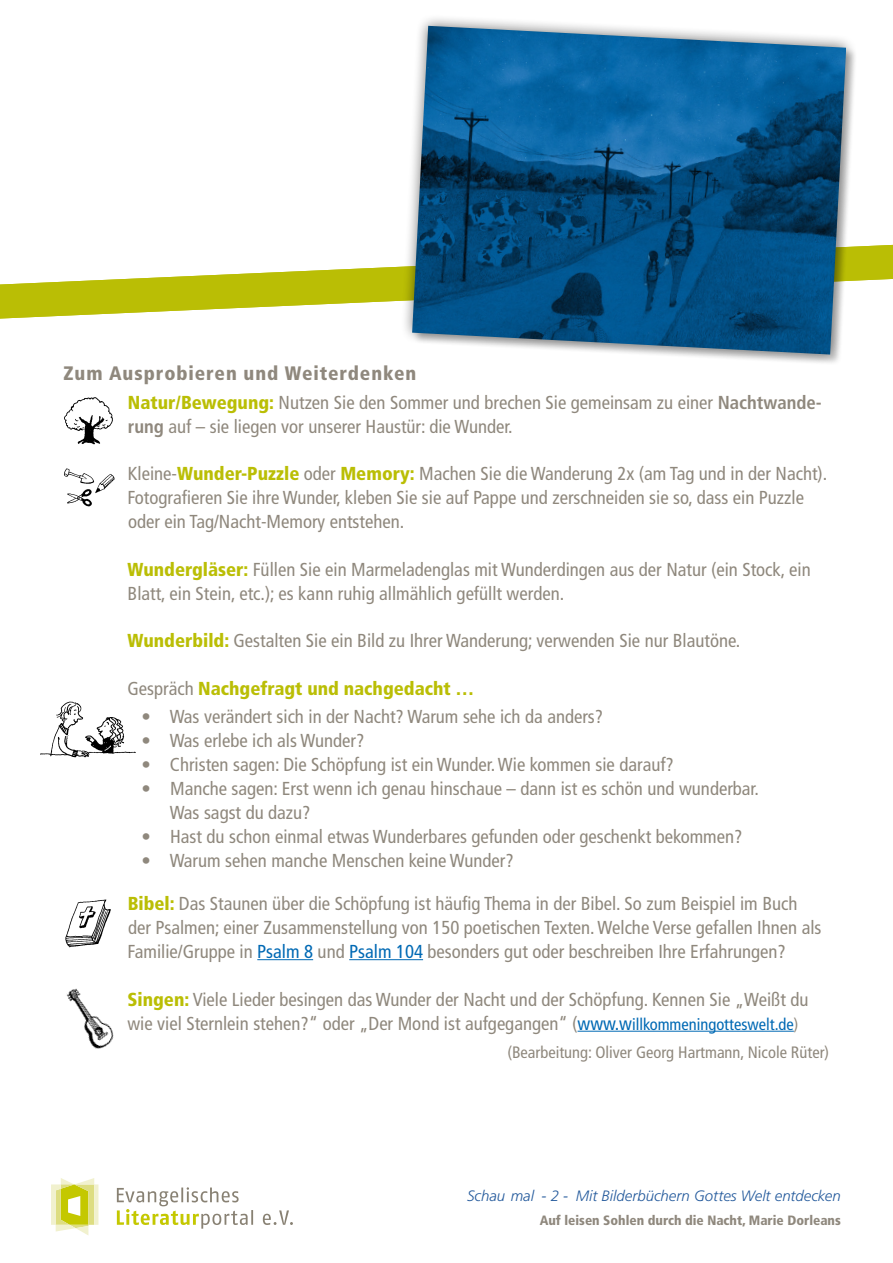
<style>
.page{position:relative;width:893px;height:1263px;background:#fff}
.page>*{position:absolute;margin:0;border:0;box-sizing:border-box;transform-origin:0 0}
._02_Über_neu{font:900 condensed 19.5px "Frutiger";letter-spacing:.045em;color:#8f887d}
._11_Fließtext_Ez_15{font:condensed 18.75px/24px "Frutiger";color:#8f887d}
._11_Fließtext_Ez_15-2{font:900 condensed 18.75px "Frutiger";color:#babe05}
._10_Fließtext{font:condensed 16.5px "Frutiger";color:#8f887d}
.t1{font:italic 300 15px "Frutiger";color:#245a9c}
.t2{font:900 condensed 13.5px "Frutiger";color:#8f887d}
.s1{font-weight:900;color:#babe05}
.s2{font-weight:700}
.s3{font-weight:400;color:#8f887d}
.s4{color:#0069b4}
.s5{font-size:16.5px;color:#0069b4}
.s6{font-size:16.5px}
</style>
<div class="page">
<svg style="left:117px;top:1187px;width:176px;height:42px"></svg>
<hr style="left:94px;top:1184px;width:4px;height:41px;background:#f1f1ce">
<svg style="left:51px;top:1178px;width:43px;height:57px"></svg>
<svg style="left:0;top:245px;width:893px;height:74px"></svg>
<img style="left:41px;top:701px;width:95px;height:57px">
<hr style="left:257px;top:959px;width:56px;height:1px;background:#0069b4">
<hr style="left:349px;top:959px;width:74px;height:1px;background:#0069b4">
<hr style="left:577px;top:1031px;width:217px;height:1px;background:#0069b4">
<img style="left:64px;top:397px;width:49px;height:48px">
<img style="left:64px;top:468px;width:51px;height:39px">
<img style="left:65px;top:899px;width:46px;height:49px">
<img style="left:66px;top:988px;width:48px;height:61px">
<svg style="left:399px;top:18px;width:461px;height:345px"></svg>
<img style="left:412px;top:26px;width:434px;height:329px">
<p class="_02_Über_neu" style="left:64px;top:362px;width:354px">Zum Ausprobieren und Weiterdenken</p>
<p class="_11_Fließtext_Ez_15" style="left:128px;top:390px;width:695px"><span class="s1">Natur/Bewegung:</span> Nutzen Sie den Sommer und brechen Sie gemeinsam zu einer <span class="s2">Nachtwande&shy;rung</span> auf – sie liegen vor unserer Haustür: die Wunder.</p>
<p class="_11_Fließtext_Ez_15" style="left:128px;top:462px;width:701px">Kleine-<span class="s1">Wunder-Puzzle</span> oder <span class="s1">Memory:</span> Machen Sie die Wanderung 2x (am Tag und in der Nacht).<br>Fotografieren Sie ihre Wunder, kleben Sie sie auf Pappe und zerschneiden sie so, dass ein Puzzle oder ein Tag/Nacht-Memory entstehen.</p>
<p class="_11_Fließtext_Ez_15" style="left:127px;top:557px;width:685px"><span class="s1">Wundergläser:</span> Füllen Sie ein Marmeladenglas mit Wunderdingen aus der Natur (ein Stock, ein<br>Blatt, ein Stein, etc.); es kann ruhig allmählich gefüllt werden.</p>
<p class="_11_Fließtext_Ez_15" style="left:127px;top:629px;width:614px"><span class="s1">Wunderbild:</span> Gestalten Sie ein Bild zu Ihrer Wanderung; verwenden Sie nur Blautöne.</p>
<p class="_11_Fließtext_Ez_15-2" style="left:127px;top:677px;width:348px"><span class="s3">Gespräch</span> Nachgefragt und nachgedacht …</p>
<p class="_11_Fließtext_Ez_15" style="left:141px;top:704px;width:463px">• Was verändert sich in der Nacht? Warum sehe ich da anders?</p>
<p class="_11_Fließtext_Ez_15" style="left:141px;top:728px;width:224px">• Was erlebe ich als Wunder?</p>
<p class="_11_Fließtext_Ez_15" style="left:141px;top:752px;width:534px">• Christen sagen: Die Schöpfung ist ein Wunder. Wie kommen sie darauf?</p>
<p class="_11_Fließtext_Ez_15" style="left:170px;top:776px;width:591px;text-indent:-28px">• Manche sagen: Erst wenn ich genau hinschaue – dann ist es schön und wunderbar.<br>Was sagst du dazu?</p>
<p class="_11_Fließtext_Ez_15" style="left:141px;top:824px;width:603px">• Hast du schon einmal etwas Wunderbares gefunden oder geschenkt bekommen?</p>
<p class="_11_Fließtext_Ez_15" style="left:141px;top:848px;width:374px">• Warum sehen manche Menschen keine Wunder?</p>
<p class="_11_Fließtext_Ez_15" style="left:128px;top:892px;width:695px"><span class="s1">Bibel:</span> Das Staunen über die Schöpfung ist häufig Thema in der Bibel. So zum Beispiel im Buch der Psalmen; einer Zusammenstellung von 150 poetischen Texten. Welche Verse gefallen Ihnen als<br>Familie/Gruppe in <span class="s4">Psalm 8</span> und <span class="s4">Psalm 104</span> besonders gut oder beschreiben Ihre Erfahrungen?</p>
<p class="_11_Fließtext_Ez_15" style="left:127px;top:987px;width:683px"><span class="s1">Singen:</span> Viele Lieder besingen das Wunder der Nacht und der Schöpfung. Kennen Sie „Weißt du wie viel Sternlein stehen?“ oder „Der Mond ist aufgegangen“ (<span class="s4">www.w</span><span class="s5">illkommeningotteswelt.de</span><span class="s6">)</span></p>
<p class="_10_Fließtext" style="left:507px;top:1042px;width:323px">(Bearbeitung: Oliver Georg Hartmann, Nicole Rüter)</p>
<p class="t1" style="left:467px;top:1187px;width:375px">Schau mal - 2 - Mit Bilderbüchern Gottes Welt entdecken</p>
<p class="t2" style="left:540px;top:1212px;width:303px">Auf leisen Sohlen durch die Nacht, Marie Dorleans</p>
</div>
